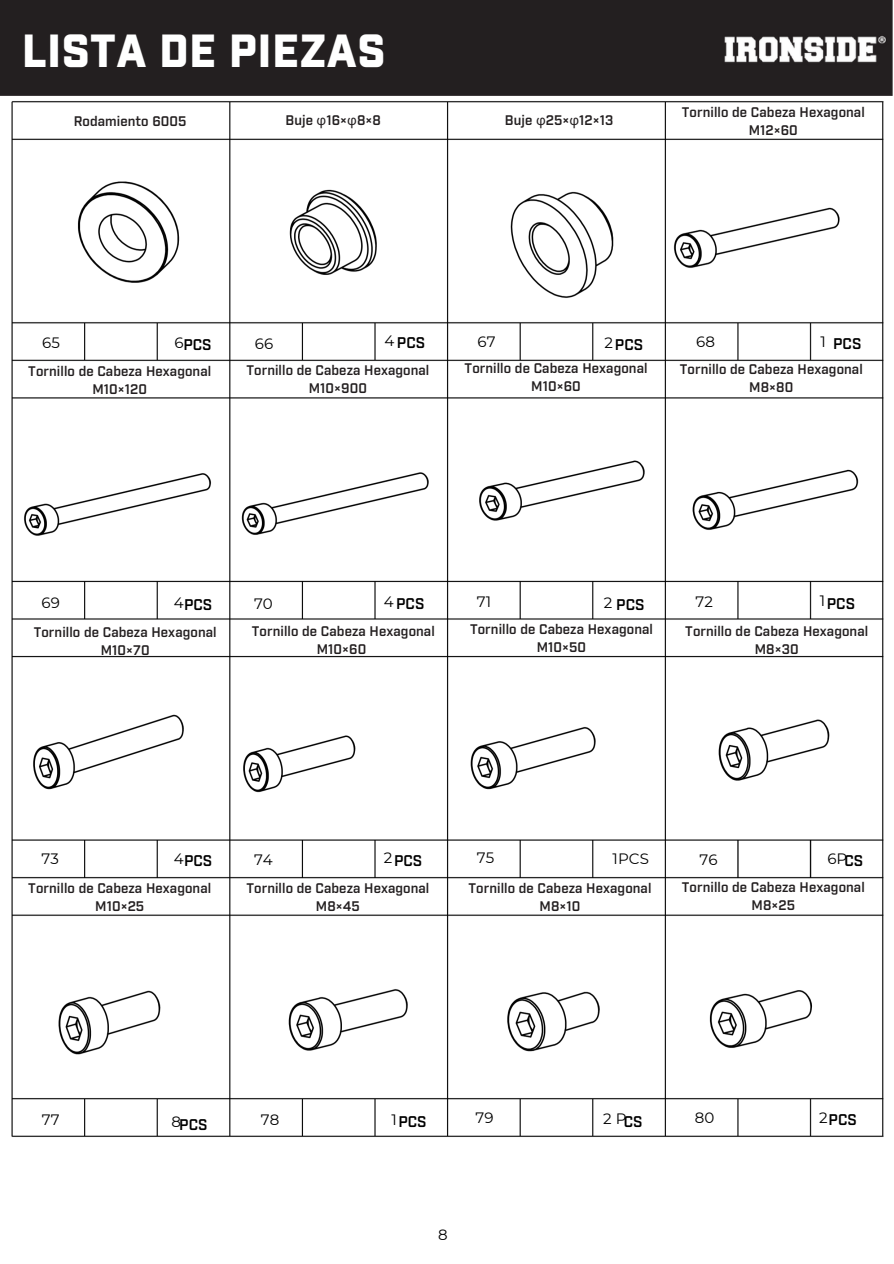
<style>
.page{position:relative;width:894px;height:1264px;background:#fff}
.page>*{position:absolute;margin:0;border:0;box-sizing:border-box;transform-origin:0 0}
.t1{font:900 45px "Industry";letter-spacing:.01em;color:#fff}
.t2{font:15px "Montserrat";letter-spacing:.005em;color:#000}
.t3{font:600 15px "Industry";color:#000}
.t4{font:14.85px "Montserrat";color:#000}
.t5{font:600 13.5px/18px "Industry";letter-spacing:.005em;color:#231f20;text-align:center}
.s1{font-family:"Noto Sans";font-weight:400}
</style>
<div class="page">
<div style="left:0;top:0;width:892px;height:96px;background:#231f20"></div>
<img style="left:4px;top:93px;width:886px;height:1044px">
<h1 class="t1" style="left:22px;top:31px;width:365px">LISTA DE PIEZAS</h1>
<p class="t5" style="left:74px;top:113px;width:114px">Rodamiento 6005</p>
<h2 class="t5" style="left:285px;top:112px;width:97px">Buje <span class="s1">φ</span>16×<span class="s1">φ</span>8×8</h2>
<h2 class="t5" style="left:505px;top:112px;width:110px">Buje <span class="s1">φ</span>25×<span class="s1">φ</span>12×13</h2>
<p class="t5" style="left:681px;top:104px;width:184px">Tornillo de Cabeza Hexagonal<br>M12×60</p>
<p class="t2" style="left:42px;top:333px;width:19px">65</p>
<p class="t2" style="left:174px;top:333px;width:11px">6</p>
<p class="t3" style="left:183px;top:338px;width:30px">PCS</p>
<p class="t2" style="left:255px;top:334px;width:20px">66</p>
<p class="t2" style="left:384px;top:331px;width:11px">4</p>
<p class="t3" style="left:397px;top:336px;width:30px">PCS</p>
<h2 class="t2" style="left:477px;top:332px;width:20px">67</h2>
<p class="t2" style="left:604px;top:333px;width:10px">2</p>
<p class="t3" style="left:614px;top:338px;width:30px">PCS</p>
<p class="t2" style="left:696px;top:332px;width:20px">68</p>
<h2 class="t2" style="left:820px;top:332px;width:7px">1</h2>
<p class="t3" style="left:832px;top:337px;width:30px">PCS</p>
<p class="t5" style="left:28px;top:363px;width:184px">Tornillo de Cabeza Hexagonal<br>M10×120</p>
<p class="t5" style="left:246px;top:361px;width:184px">Tornillo de Cabeza Hexagonal<br>M10×900</p>
<p class="t5" style="left:464px;top:360px;width:184px">Tornillo de Cabeza Hexagonal<br>M10×60</p>
<h2 class="t5" style="left:679px;top:361px;width:184px">Tornillo de Cabeza Hexagonal<br>M8×80</h2>
<p class="t2" style="left:41px;top:593px;width:20px">69</p>
<p class="t2" style="left:174px;top:593px;width:11px">4</p>
<h2 class="t3" style="left:184px;top:598px;width:30px">PCS</h2>
<p class="t2" style="left:254px;top:594px;width:20px">70</p>
<p class="t2" style="left:383px;top:592px;width:11px">4</p>
<p class="t3" style="left:396px;top:597px;width:30px">PCS</p>
<p class="t2" style="left:476px;top:592px;width:16px">71</p>
<p class="t2" style="left:819px;top:591px;width:7px">1</p>
<p class="t2" style="left:695px;top:592px;width:19px">72</p>
<p class="t2" style="left:603px;top:593px;width:10px">2</p>
<p class="t3" style="left:616px;top:598px;width:30px">PCS</p>
<h2 class="t3" style="left:826px;top:596px;width:30px">PCS</h2>
<p class="t5" style="left:34px;top:624px;width:184px">Tornillo de Cabeza Hexagonal<br>M10×70</p>
<p class="t5" style="left:252px;top:623px;width:184px">Tornillo de Cabeza Hexagonal<br>M10×60</p>
<h2 class="t5" style="left:470px;top:621px;width:184px">Tornillo de Cabeza Hexagonal<br>M10×50</h2>
<p class="t5" style="left:685px;top:622px;width:184px">Tornillo de Cabeza Hexagonal<br>M8×30</p>
<p class="t2" style="left:41px;top:849px;width:19px">73</p>
<h2 class="t2" style="left:174px;top:849px;width:11px">4</h2>
<p class="t3" style="left:184px;top:854px;width:30px">PCS</p>
<p class="t2" style="left:254px;top:850px;width:20px">74</p>
<p class="t2" style="left:383px;top:848px;width:10px">2</p>
<p class="t3" style="left:394px;top:853px;width:30px">PCS</p>
<p class="t2" style="left:476px;top:848px;width:19px">75</p>
<h2 class="t2" style="left:612px;top:849px;width:38px">1PCS</h2>
<h2 class="t2" style="left:699px;top:850px;width:20px">76</h2>
<p class="t2" style="left:827px;top:849px;width:21px">6P</p>
<h2 class="t3" style="left:844px;top:854px;width:20px">CS</h2>
<h2 class="t5" style="left:28px;top:879px;width:184px">Tornillo de Cabeza Hexagonal<br>M10×25</h2>
<h2 class="t5" style="left:246px;top:880px;width:184px">Tornillo de Cabeza Hexagonal<br>M8×45</h2>
<p class="t5" style="left:468px;top:880px;width:184px">Tornillo de Cabeza Hexagonal<br>M8×10</p>
<p class="t5" style="left:681px;top:878px;width:184px">Tornillo de Cabeza Hexagonal<br>M8×25</p>
<p class="t2" style="left:42px;top:1110px;width:19px">77</p>
<p class="t2" style="left:171px;top:1112px;width:11px">8</p>
<p class="t3" style="left:179px;top:1117px;width:30px">PCS</p>
<h2 class="t2" style="left:261px;top:1110px;width:20px">78</h2>
<h2 class="t2" style="left:391px;top:1110px;width:7px">1</h2>
<p class="t2" style="left:475px;top:1108px;width:20px">79</p>
<h2 class="t3" style="left:398px;top:1115px;width:30px">PCS</h2>
<p class="t4" style="left:438px;top:1225px;width:11px">8</p>
<p class="t2" style="left:603px;top:1109px;width:25px">2 P</p>
<p class="t3" style="left:623px;top:1114px;width:20px">CS</p>
<p class="t2" style="left:694px;top:1108px;width:21px">80</p>
<p class="t2" style="left:819px;top:1108px;width:10px">2</p>
<p class="t3" style="left:828px;top:1113px;width:30px">PCS</p>
</div>
